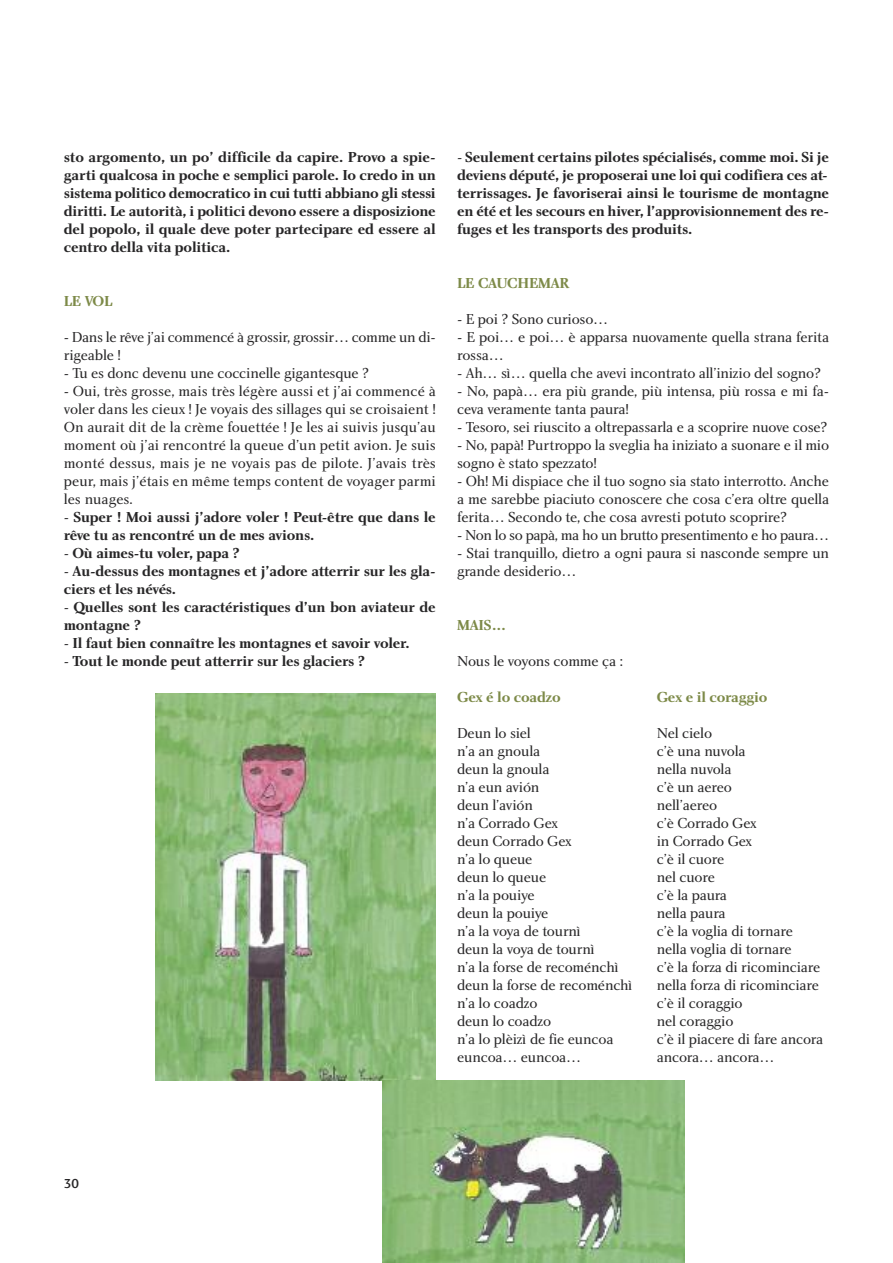
<style>
.page{position:relative;width:893px;height:1263px;background:#fff}
.page>*{position:absolute;margin:0;border:0;box-sizing:border-box;transform-origin:0 0}
.t1{font:15px/18px "Charlotte Book Plain";letter-spacing:-.015em;color:#272627}
.t2{font:15px/18px "Charlotte Bold Plain";letter-spacing:-.015em;color:#272627}
.t3{font:15px "Charlotte Bold Plain";letter-spacing:-.015em;color:#7d8a48}
.t4{font:13.5px "Charlotte Sans Medium Plain";color:#272627}
.s1{font-family:"Charlotte Book Plain"}
</style>
<div class="page">
<img style="left:155px;top:693px;width:281px;height:387px">
<img style="left:383px;top:1080px;width:302px;height:183px">
<p class="t2" style="left:64px;top:149px;width:374px;text-align:justify">sto argomento, un po’ difficile da capire. Provo a spie&shy;garti qualcosa in poche e semplici parole. Io credo in un sistema politico democratico in cui tutti abbiano gli stessi diritti. Le autorità, i politici devono essere a disposizione del popolo, il quale deve poter partecipare ed essere al centro della vita politica.</p>
<p class="t3" style="left:64px;top:295px;width:50px">LE VOL</p>
<p class="t1" style="left:64px;top:329px;width:373px">- Dans le rêve j’ai commencé à grossir, grossir… comme un di&shy;rigeable !</p>
<p class="t1" style="left:64px;top:365px;width:307px">- Tu es donc devenu une coccinelle gigantesque ?</p>
<p class="t1" style="left:64px;top:383px;width:374px;text-align:justify">- Oui, très grosse, mais très légère aussi et j’ai commencé à voler dans les cieux ! Je voyais des sillages qui se croisaient !<br>On aurait dit de la crème fouettée ! Je les ai suivis jusqu’au moment où j’ai rencontré la queue d’un petit avion. Je suis monté dessus, mais je ne voyais pas de pilote. J’avais très peur, mais j’étais en même temps content de voyager parmi les nuages.</p>
<p class="t2" style="left:64px;top:509px;width:374px"><span class="s1">-</span> Super ! Moi aussi j’adore voler ! Peut-être que dans le rêve tu as rencontré un de mes avions.</p>
<p class="t2" style="left:64px;top:545px;width:177px"><span class="s1">-</span> Où aimes-tu voler, papa ?</p>
<p class="t2" style="left:64px;top:563px;width:373px"><span class="s1">-</span> Au-dessus des montagnes et j’adore atterrir sur les gla&shy;ciers et les névés.</p>
<p class="t2" style="left:64px;top:599px;width:374px"><span class="s1">-</span> Quelles sont les caractéristiques d’un bon aviateur de montagne ?</p>
<p class="t2" style="left:64px;top:635px;width:347px"><span class="s1">-</span> Il faut bien connaître les montagnes et savoir voler.</p>
<p class="t2" style="left:64px;top:653px;width:303px"><span class="s1">-</span> Tout le monde peut atterrir sur les glaciers ?</p>
<p class="t2" style="left:457px;top:149px;width:374px;text-align:justify"><span class="s1">-</span> Seulement certains pilotes spécialisés, comme moi. Si je deviens député, je proposerai une loi qui codifiera ces at&shy;terrissages. Je favoriserai ainsi le tourisme de montagne en été et les secours en hiver, l’approvisionnement des re&shy;fuges et les transports des produits.</p>
<p class="t3" style="left:457px;top:277px;width:114px">LE CAUCHEMAR</p>
<p class="t1" style="left:457px;top:311px;width:153px">- E poi ? Sono curioso…</p>
<p class="t1" style="left:457px;top:329px;width:374px">- E poi… e poi… è apparsa nuovamente quella strana ferita rossa…</p>
<p class="t1" style="left:457px;top:365px;width:365px">- Ah… sì… quella che avevi incontrato all’inizio del sogno?</p>
<p class="t1" style="left:457px;top:383px;width:373px">- No, papà… era più grande, più intensa, più rossa e mi fa&shy;ceva veramente tanta paura!</p>
<p class="t1" style="left:457px;top:419px;width:372px">- Tesoro, sei riuscito a oltrepassarla e a scoprire nuove cose?</p>
<p class="t1" style="left:457px;top:437px;width:374px">- No, papà! Purtroppo la sveglia ha iniziato a suonare e il mio sogno è stato spezzato!</p>
<p class="t1" style="left:457px;top:473px;width:374px;text-align:justify">- Oh! Mi dispiace che il tuo sogno sia stato interrotto. Anche a me sarebbe piaciuto conoscere che cosa c’era oltre quella ferita… Secondo te, che cosa avresti potuto scoprire?</p>
<p class="t1" style="left:457px;top:527px;width:374px">- Non lo so papà, ma ho un brutto presentimento e ho paura…</p>
<p class="t1" style="left:457px;top:545px;width:374px">- Stai tranquillo, dietro a ogni paura si nasconde sempre un grande desiderio…</p>
<p class="t3" style="left:457px;top:619px;width:51px">MAIS…</p>
<p class="t1" style="left:457px;top:653px;width:167px">Nous le voyons comme ça :</p>
<p class="t3" style="left:457px;top:691px;width:105px">Gex é lo coadzo</p>
<p class="t1" style="left:457px;top:725px;width:177px">Deun lo siel<br>n’a an gnoula<br>deun la gnoula<br>n’a eun avión<br>deun l’avión<br>n’a Corrado Gex<br>deun Corrado Gex<br>n’a lo queue<br>deun lo queue<br>n’a la pouiye<br>deun la pouiye<br>n’a la voya de tournì<br>deun la voya de tournì<br>n’a la forse de recoménchì deun la forse de recoménchì n’a lo coadzo<br>deun lo coadzo<br>n’a lo plèizì de fie euncoa euncoa… euncoa…</p>
<p class="t3" style="left:657px;top:691px;width:112px">Gex e il coraggio</p>
<p class="t1" style="left:657px;top:725px;width:168px">Nel cielo<br>c’è una nuvola<br>nella nuvola<br>c’è un aereo<br>nell’aereo<br>c’è Corrado Gex<br>in Corrado Gex<br>c’è il cuore<br>nel cuore<br>c’è la paura<br>nella paura<br>c’è la voglia di tornare nella voglia di tornare<br>c’è la forza di ricominciare nella forza di ricominciare c’è il coraggio<br>nel coraggio<br>c’è il piacere di fare ancora ancora… ancora…</p>
<p class="t4" style="left:64px;top:1178px;width:17px">30</p>
</div>
